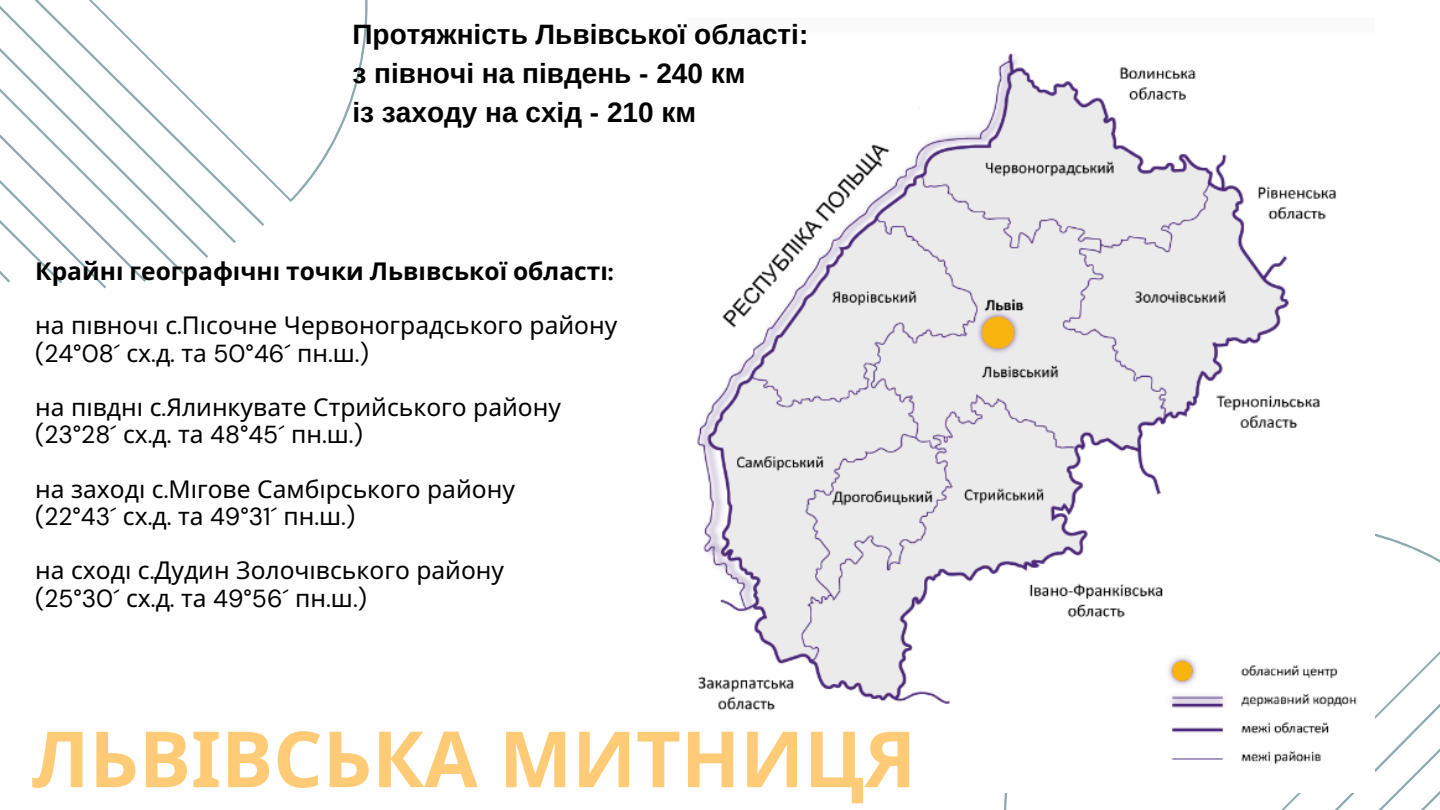
<style>
.page{position:relative;width:1440px;height:810px;background:#fff}
.page>*{position:absolute;margin:0;border:0;box-sizing:border-box;transform-origin:0 0}
.t1{font:700 77.5px "Noto Sans";color:#ffcb77}
.t2{font:700 28px/39px "Arimo";color:#000}
.t3{font:24.6px "Noto Sans";color:#000}
.t4{font:24.6px "DM Sans";color:#000}
.t5{font:700 24.6px "Noto Sans";color:#000}
.s1{font-family:"DM Sans"}
.s2{font-family:"Noto Sans"}
</style>
<div class="page">
<svg style="left:267px;top:0;width:101px;height:202px"></svg>
<svg style="left:211px;top:119px;width:27px;height:124px"></svg>
<svg style="left:187px;top:95px;width:24px;height:163px"></svg>
<svg style="left:148px;top:56px;width:39px;height:219px"></svg>
<svg style="left:0;top:0;width:148px;height:289px"></svg>
<svg style="left:1281px;top:680px;width:159px;height:130px"></svg>
<img style="left:697px;top:53px;width:678px;height:740px">
<h3 class="t2" style="left:352px;top:15px;width:457px">Протяжність Львівської області: з півночі на південь - 240 км<br>із заходу на схід - 210 км</h3>
<p class="t5" style="left:35px;top:253px;width:580px">Крайні географічні точки Льві вської області<span class="s1">:</span></p>
<p class="t3" style="left:35px;top:308px;width:584px">на пі вночі с<span class="s1">.</span>Пісочне Червоноградського району</p>
<p class="t4" style="left:35px;top:337px;width:335px">(24°08´ <span class="s2">сх</span>.<span class="s2">д</span>. <span class="s2">та</span> 50°46´ <span class="s2">пн</span>.<span class="s2">ш</span>.)</p>
<p class="t3" style="left:35px;top:390px;width:527px">на пі вдні с<span class="s1">.</span>Ялинкувате Стрийського району</p>
<p class="t4" style="left:35px;top:419px;width:329px">(23°28´ <span class="s2">сх</span>.<span class="s2">д</span>. <span class="s2">та</span> 48°45´ <span class="s2">пн</span>.<span class="s2">ш</span>.)</p>
<p class="t3" style="left:35px;top:471px;width:481px">на заході с<span class="s1">.</span>Мі гове Самбі рського району</p>
<p class="t4" style="left:35px;top:501px;width:321px">(22°43´ <span class="s2">сх</span>.<span class="s2">д</span>. <span class="s2">та</span> 49°31´ <span class="s2">пн</span>.<span class="s2">ш</span>.)</p>
<p class="t3" style="left:35px;top:553px;width:470px">на сході с<span class="s1">.</span>Дудин Золочі вського району</p>
<h1 class="t4" style="left:35px;top:582px;width:333px">(25°30´ <span class="s2">сх</span>.<span class="s2">д</span>. <span class="s2">та</span> 49°56´ <span class="s2">пн</span>.<span class="s2">ш</span>.)</h1>
<p class="t1" style="left:32px;top:704px;width:886px">ЛЬВІВСЬКА МИТНИЦЯ</p>
</div>
